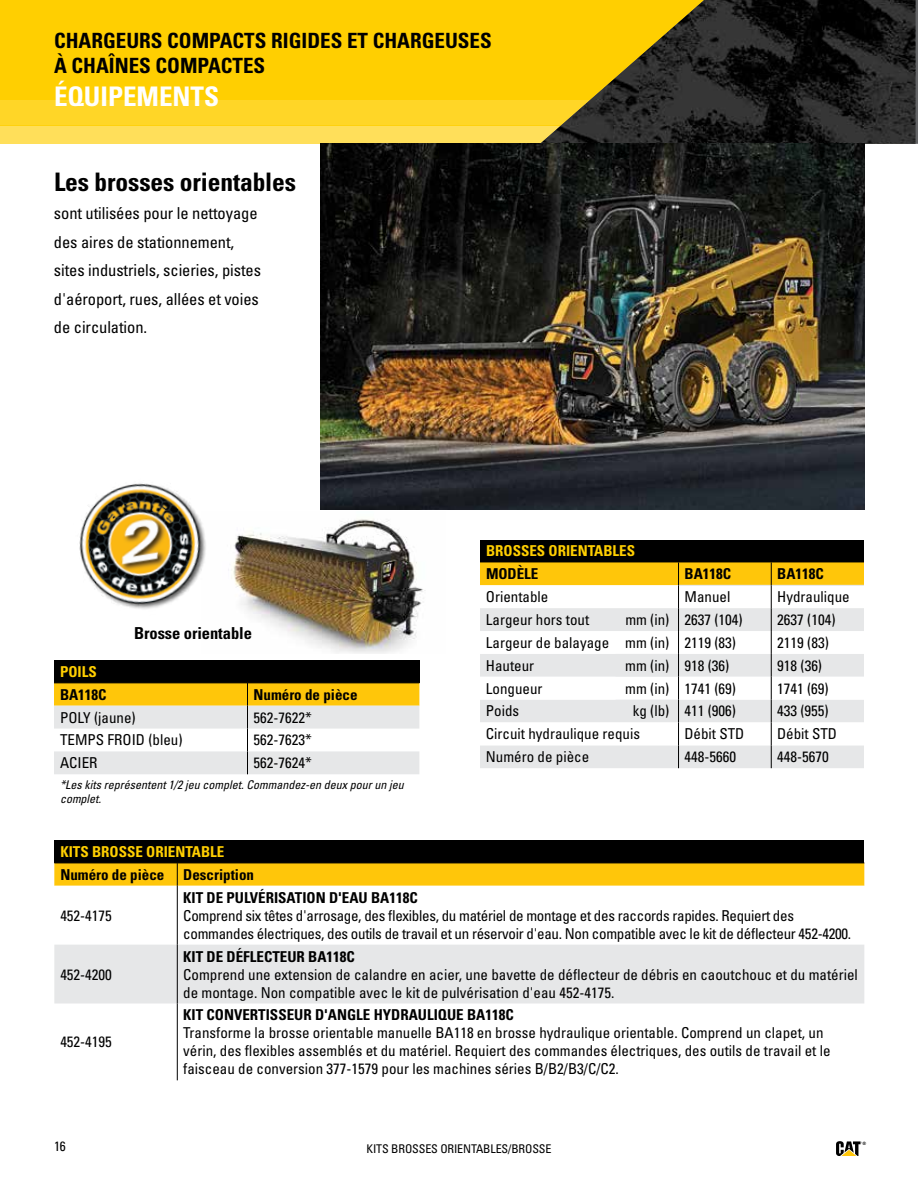
<style>
.page{position:relative;width:918px;height:1188px;background:#fff}
.page>*{position:absolute;margin:0;border:0;box-sizing:border-box;transform-origin:0 0}
.t1{font:700 condensed 27px "Univers LT Std";color:#fff}
.t2{font:700 condensed 25.5px "Univers LT Std";letter-spacing:-.005em;color:#000}
.t3{font:700 condensed 21px/25.2px "Univers LT Std";color:#000}
.t4{font:condensed 16.5px/28.5px "Univers LT Std";letter-spacing:-.005em;color:#000}
.t5{font:700 condensed 16.5px "Univers LT Std";letter-spacing:-.005em;color:#000}
.t6{font:condensed 15px/18px "Univers LT Std";color:#000}
.t7{font:condensed 15px/18px "Univers LT Std";letter-spacing:-.02em;color:#000}
.t8{font:700 condensed 15px "Univers LT Std";color:#000}
.t9{font:700 condensed 15px "Univers LT Std";color:#ffcf01}
.t10{font:condensed 13.5px "Univers LT Std";color:#000}
.t11{font:italic condensed 12px/14.4px "Univers LT Std";color:#000}
.t12{font:condensed 12px "Univers LT Std";letter-spacing:-.01em;color:#000}
.t13{font:700 condensed 4.5px "Univers LT Std";color:#000}
</style>
<div class="page">
<div style="left:0;top:0;width:904px;height:99px;background:#ffcf01"></div>
<div style="left:0;top:99px;width:904px;height:26px;background:#ffd627"></div>
<div style="left:0;top:125px;width:904px;height:19px;background:#ffdf5a"></div>
<img style="left:540px;top:0;width:376px;height:144px">
<svg style="left:836px;top:1141px;width:25px;height:15px"></svg>
<div style="left:54px;top:840px;width:810px;height:23px;background:#000"></div>
<div style="left:54px;top:945px;width:810px;height:59px;background:#e6e7e8"></div>
<hr style="left:177px;top:886px;width:1px;height:59px;background:#000">
<hr style="left:177px;top:945px;width:1px;height:59px;background:#000">
<hr style="left:177px;top:1003px;width:1px;height:77px;background:#000">
<svg style="left:54px;top:863px;width:810px;height:23px;background:#fac30e"></svg>
<img style="left:320px;top:144px;width:544px;height:365px">
<img style="left:228px;top:519px;width:197px;height:134px">
<div style="left:480px;top:540px;width:384px;height:22px;background:#000"></div>
<svg style="left:480px;top:562px;width:384px;height:206px"></svg>
<img style="left:79px;top:483px;width:127px;height:126px">
<div style="left:54px;top:660px;width:365px;height:23px;background:#000"></div>
<svg style="left:54px;top:683px;width:365px;height:91px"></svg>
<h3 class="t3" style="left:54px;top:28px;width:439px">CHARGEURS COMPACTS RIGIDES ET CHARGEUSES<br>À CHAÎNES COMPACTES</h3>
<h1 class="t1" style="left:54px;top:80px;width:167px">ÉQUIPEMENTS</h1>
<h2 class="t2" style="left:54px;top:166px;width:244px">Les brosses orientables</h2>
<p class="t4" style="left:54px;top:199px;width:209px">sont utilisées pour le nettoyage des aires de stationnement, sites industriels, scieries, pistes d'aéroport, rues, allées et voies de circulation.</p>
<p class="t5" style="left:134px;top:623px;width:119px">Brosse orientable</p>
<p class="t9" style="left:60px;top:662px;width:38px">POILS</p>
<p class="t8" style="left:60px;top:685px;width:48px">BA118C</p>
<p class="t8" style="left:254px;top:685px;width:106px">Numéro de pièce</p>
<p class="t6" style="left:60px;top:708px;width:77px">POLY (jaune)</p>
<p class="t6" style="left:254px;top:708px;width:60px">562-7622*</p>
<p class="t6" style="left:60px;top:731px;width:124px">TEMPS FROID (bleu)</p>
<p class="t6" style="left:254px;top:731px;width:60px">562-7623*</p>
<p class="t6" style="left:60px;top:754px;width:39px">ACIER</p>
<p class="t6" style="left:254px;top:754px;width:60px">562-7624*</p>
<p class="t11" style="left:60px;top:777px;width:345px">*Les kits représentent 1/2 jeu complet. Commandez-en deux pour un jeu complet.</p>
<p class="t9" style="left:486px;top:542px;width:151px">BROSSES ORIENTABLES</p>
<p class="t8" style="left:486px;top:565px;width:54px">MODÈLE</p>
<p class="t8" style="left:685px;top:565px;width:48px">BA118C</p>
<p class="t8" style="left:777px;top:565px;width:48px">BA118C</p>
<p class="t6" style="left:486px;top:588px;width:64px">Orientable</p>
<p class="t6" style="left:685px;top:588px;width:47px">Manuel</p>
<p class="t6" style="left:777px;top:588px;width:74px">Hydraulique</p>
<p class="t6" style="left:486px;top:610px;width:105px">Largeur hors tout</p>
<p class="t6" style="left:625px;top:610px;width:119px">mm (in) 2637 (104)</p>
<p class="t6" style="left:777px;top:610px;width:60px">2637 (104)</p>
<p class="t6" style="left:486px;top:633px;width:252px">Largeur de balayage mm (in) 2119 (83)</p>
<p class="t6" style="left:777px;top:633px;width:53px">2119 (83)</p>
<p class="t6" style="left:486px;top:656px;width:50px">Hauteur</p>
<p class="t6" style="left:625px;top:656px;width:106px">mm (in) 918 (36)</p>
<p class="t6" style="left:777px;top:656px;width:46px">918 (36)</p>
<p class="t6" style="left:486px;top:679px;width:58px">Longueur</p>
<p class="t6" style="left:625px;top:679px;width:112px">mm (in) 1741 (69)</p>
<p class="t6" style="left:777px;top:679px;width:53px">1741 (69)</p>
<p class="t6" style="left:486px;top:702px;width:35px">Poids</p>
<p class="t6" style="left:633px;top:702px;width:105px">kg (lb) 411 (906)</p>
<p class="t6" style="left:777px;top:702px;width:53px">433 (955)</p>
<p class="t6" style="left:486px;top:725px;width:156px">Circuit hydraulique requis</p>
<p class="t6" style="left:684px;top:725px;width:61px">Débit STD</p>
<p class="t6" style="left:777px;top:725px;width:61px">Débit STD</p>
<p class="t6" style="left:486px;top:748px;width:105px">Numéro de pièce</p>
<p class="t6" style="left:684px;top:748px;width:53px">448-5660</p>
<p class="t6" style="left:777px;top:748px;width:53px">448-5670</p>
<p class="t9" style="left:60px;top:842px;width:166px">KITS BROSSE ORIENTABLE</p>
<p class="t8" style="left:60px;top:865px;width:106px">Numéro de pièce</p>
<p class="t8" style="left:183px;top:865px;width:72px">Description</p>
<p class="t6" style="left:60px;top:906px;width:53px">452-4175</p>
<p class="t8" style="left:183px;top:888px;width:236px">KIT DE PULVÉRISATION D'EAU BA118C</p>
<p class="t7" style="left:183px;top:906px;width:667px">Comprend six têtes d'arrosage, des flexibles, du matériel de montage et des raccords rapides. Requiert des commandes électriques, des outils de travail et un réservoir d'eau. Non compatible avec le kit de déflecteur 452-4200.</p>
<p class="t6" style="left:60px;top:965px;width:53px">452-4200</p>
<p class="t6" style="left:60px;top:1033px;width:53px">452-4195</p>
<p class="t8" style="left:183px;top:947px;width:173px">KIT DE DÉFLECTEUR BA118C</p>
<p class="t6" style="left:183px;top:965px;width:676px">Comprend une extension de calandre en acier, une bavette de déflecteur de débris en caoutchouc et du matériel de montage. Non compatible avec le kit de pulvérisation d'eau 452-4175.</p>
<p class="t8" style="left:183px;top:1006px;width:332px">KIT CONVERTISSEUR D'ANGLE HYDRAULIQUE BA118C</p>
<p class="t6" style="left:183px;top:1024px;width:649px">Transforme la brosse orientable manuelle BA118 en brosse hydraulique orientable. Comprend un clapet, un vérin, des flexibles assemblés et du matériel. Requiert des commandes électriques, des outils de travail et le faisceau de conversion 377-1579 pour les machines séries B/B2/B3/C/C2.</p>
<p class="t10" style="left:54px;top:1138px;width:13px">16</p>
<p class="t13" style="left:862px;top:1140px;width:5px">®</p>
<p class="t12" style="left:367px;top:1141px;width:186px">KITS BROSSES ORIENTABLES/BROSSE</p>
</div>
